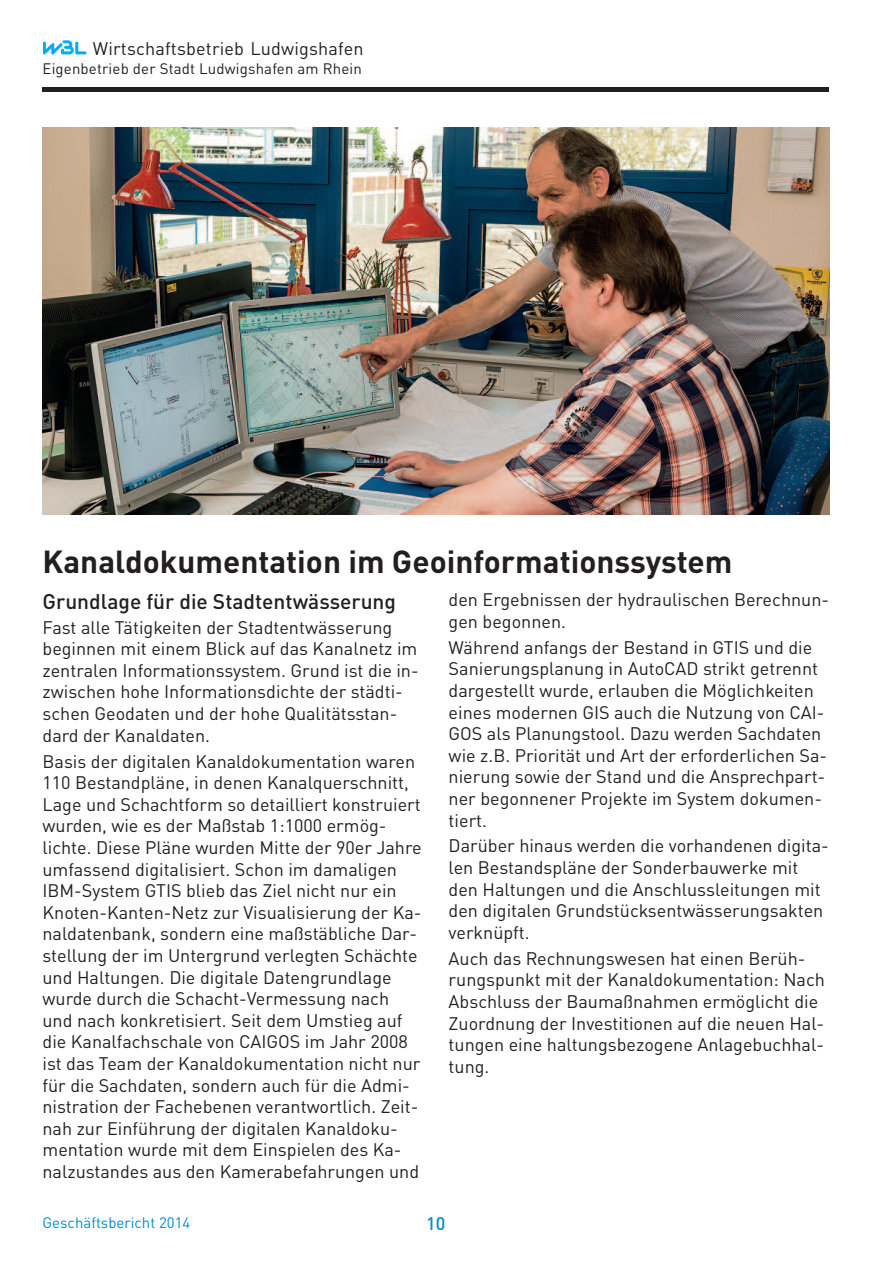
<style>
.page{position:relative;width:893px;height:1263px;background:#fff}
.page>*{position:absolute;margin:0;border:0;box-sizing:border-box;transform-origin:0 0}
.t1{font:700 31.5px "DIN Offc";color:#231f20}
.t2{font:500 21px "DIN Offc";color:#231f20}
.t3{font:18px/21.6px "DIN Offc";color:#231f20}
.t4{font:500 18px "DIN Offc";color:#008ecc}
.t5{font:15px "DIN Offc";letter-spacing:.01em;color:#231f20}
.t6{font:15px "DIN Offc";color:#008ecc}
.s1{color:#fff}
</style>
<div class="page">
<img style="left:43px;top:128px;width:786px;height:386px">
<hr style="left:43px;top:87px;width:786px;height:4px;background:#231f20">
<svg style="left:43px;top:40px;width:44px;height:15px"></svg>
<p class="t3" style="left:43px;top:37px;width:323px"><span class="s1">WBL</span> Wirtschaftsbetrieb Ludwigshafen</p>
<p class="t5" style="left:43px;top:59px;width:321px">Eigenbetrieb der Stadt Ludwigshafen am Rhein</p>
<h1 class="t1" style="left:43px;top:541px;width:691px">Kanaldokumentation im Geoinformationssystem</h1>
<p class="t2" style="left:43px;top:588px;width:355px">Grundlage für die Stadtentwässerung</p>
<p class="t3" style="left:43px;top:616px;width:378px">Fast alle Tätigkeiten der Stadtentwässerung beginnen mit einem Blick auf das Kanalnetz im zentralen Informationssystem. Grund ist die in&shy;zwischen hohe Informationsdichte der städti&shy;schen Geodaten und der hohe Qualitätsstan&shy;dard der Kanaldaten.</p>
<p class="t3" style="left:43px;top:750px;width:381px">Basis der digitalen Kanaldokumentation waren 110 Bestandpläne, in denen Kanalquerschnitt, Lage und Schachtform so detailliert konstruiert wurden, wie es der Maßstab 1:1000 ermög&shy;lichte. Diese Pläne wurden Mitte der 90er Jahre umfassend digitalisiert. Schon im damaligen IBM-System GTIS blieb das Ziel nicht nur ein Knoten-Kanten-Netz zur Visualisierung der Ka&shy;naldatenbank, sondern eine maßstäbliche Dar&shy;stellung der im Untergrund verlegten Schächte und Haltungen. Die digitale Datengrundlage wurde durch die Schacht-Vermessung nach und nach konkretisiert. Seit dem Umstieg auf die Kanalfachschale von CAIGOS im Jahr 2008 ist das Team der Kanaldokumentation nicht nur für die Sachdaten, sondern auch für die Admi&shy;nistration der Fachebenen verantwortlich. Zeit&shy;nah zur Einführung der digitalen Kanaldoku&shy;mentation wurde mit dem Einspielen des Ka&shy;nalzustandes aus den Kamerabefahrungen und</p>
<p class="t3" style="left:449px;top:589px;width:382px">den Ergebnissen der hydraulischen Berechnun&shy;gen begonnen.</p>
<p class="t3" style="left:449px;top:636px;width:380px">Während anfangs der Bestand in GTIS und die Sanierungsplanung in AutoCAD strikt getrennt dargestellt wurde, erlauben die Möglichkeiten eines modernen GIS auch die Nutzung von CAI-GOS als Planungstool. Dazu werden Sachdaten wie z.B. Priorität und Art der erforderlichen Sa&shy;nierung sowie der Stand und die Ansprechpart&shy;ner begonnener Projekte im System dokumen&shy;tiert.</p>
<p class="t3" style="left:449px;top:835px;width:382px">Darüber hinaus werden die vorhandenen digita&shy;len Bestandspläne der Sonderbauwerke mit den Haltungen und die Anschlussleitungen mit den digitalen Grundstücksentwässerungsakten verknüpft.</p>
<p class="t3" style="left:449px;top:947px;width:378px">Auch das Rechnungswesen hat einen Berüh&shy;rungspunkt mit der Kanaldokumentation: Nach Abschluss der Baumaßnahmen ermöglicht die Zuordnung der Investitionen auf die neuen Hal&shy;tungen eine haltungsbezogene Anlagebuchhal&shy;tung.</p>
<p class="t6" style="left:43px;top:1213px;width:149px">Geschäftsbericht 2014</p>
<p class="t4" style="left:426px;top:1212px;width:21px">10</p>
</div>
